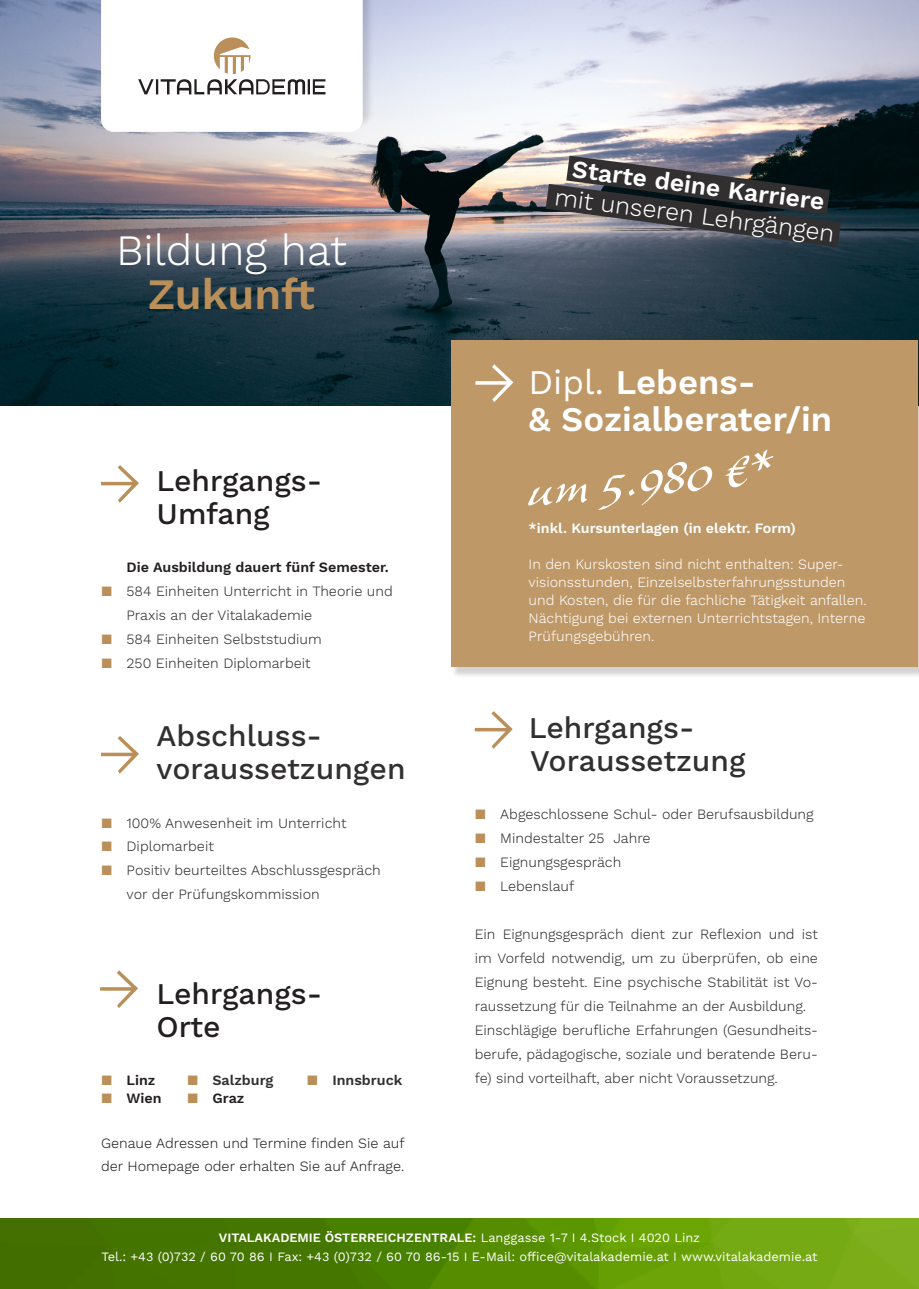
<style>
.page{position:relative;width:919px;height:1289px;background:#fff}
.page>*{position:absolute;margin:0;border:0;box-sizing:border-box;transform-origin:0 0}
.Copy{font:italic 55.05px "New Berolina MT Std";color:#fff}
.Copy-2{font:300 43.35px "Work Sans";color:#fff}
.Copy-3{font:600 43.35px "Work Sans";letter-spacing:-.005em;color:#ba8f5a}
.Copy-4{font:600 34.5px "Work Sans";color:#fff}
.Copy-5{font:500 30px "Work Sans";color:#312f30}
.Copy-6{font:500 30px "Work Sans";color:#231f20}
.Copy-7{font:300 24.6px "Work Sans";color:#fff}
.Copy-8{font:600 24.6px "Work Sans";color:#fff}
.Copy-9{font:300 14.25px/24px "Work Sans";color:#312f30;text-align:justify}
.Copy-10{font:300 14.25px/18px "Work Sans";color:#fff}
.Copy-11{font:300 14.25px "Work Sans";color:#231f20}
.Copy-12{font:600 14.25px "Work Sans";color:#231f20}
.Copy-13{font:600 14.25px "Work Sans";color:#fff}
.Copy-14{font:600 14.25px "Work Sans";color:#312f30}
.Copy-15{font:12.75px "Work Sans";color:#fff}
.Copy-16{font:600 12.75px "Work Sans";color:#fff}
.s1{font-weight:600;color:#ba8f5a}
.s2{color:#ba8f5a}
.s3{font-weight:400}
</style>
<div class="page">
<img style="left:0;top:1218px;width:918px;height:70px">
<img style="left:0;top:0;width:918px;height:405px">
<div style="left:100px;top:0;width:274px;height:131px;background:#231f20;opacity:.15"></div>
<svg style="left:101px;top:0;width:261px;height:132px"></svg>
<svg style="left:101px;top:465px;width:38px;height:38px"></svg>
<svg style="left:474px;top:711px;width:38px;height:38px"></svg>
<svg style="left:100px;top:970px;width:38px;height:38px"></svg>
<svg style="left:101px;top:736px;width:38px;height:37px"></svg>
<svg style="left:545px;top:156px;width:296px;height:91px;background:#46474c"></svg>
<div style="left:451px;top:342px;width:467px;height:336px;background:#231f20;opacity:.2"></div>
<div style="left:451px;top:340px;width:466px;height:327px;background:#bf9867"></div>
<svg style="left:475px;top:364px;width:38px;height:38px"></svg>
<p class="Copy-2" style="left:116px;top:225px;width:232px">Bildung hat</p>
<p class="Copy-3" style="left:148px;top:268px;width:168px">Zukunft</p>
<p class="Copy-6" style="left:156px;top:463px;width:167px">Lehrgangs-</p>
<p class="Copy-6" style="left:156px;top:496px;width:115px">Umfang</p>
<p class="Copy-12" style="left:126px;top:559px;width:264px">Die Ausbildung dauert fünf Semester.</p>
<p class="Copy-9" style="left:101px;top:580px;width:293px"><span class="s1">▪</span> 584 Einheiten Unterricht in Theorie und</p>
<p class="Copy-9" style="left:126px;top:604px;width:187px">Praxis an der Vitalakademie</p>
<p class="Copy-9" style="left:101px;top:628px;width:222px"><span class="s1">▪</span> 584 Einheiten Selbststudium</p>
<p class="Copy-9" style="left:101px;top:652px;width:211px"><span class="s1">▪</span> 250 Einheiten Diplomarbeit</p>
<p class="Copy-5" style="left:156px;top:718px;width:167px">Abschluss-</p>
<p class="Copy-5" style="left:156px;top:751px;width:250px">voraussetzungen</p>
<p class="Copy-9" style="left:101px;top:811px;width:247px"><span class="s1">▪</span> 100% Anwesenheit im Unterricht</p>
<p class="Copy-9" style="left:101px;top:835px;width:114px"><span class="s1">▪</span> Diplomarbeit</p>
<p class="Copy-9" style="left:126px;top:859px;width:256px;text-indent:-25px"><span class="s1">▪</span> Positiv beurteiltes Abschlussgespräch vor der Prüfungskommission</p>
<p class="Copy-6" style="left:156px;top:976px;width:167px">Lehrgangs-</p>
<p class="Copy-6" style="left:156px;top:1009px;width:66px">Orte</p>
<p class="Copy-14" style="left:187px;top:1071px;width:88px"><span class="s2">▪</span> Salzburg</p>
<p class="Copy-12" style="left:187px;top:1089px;width:59px"><span class="s2">▪</span> Graz</p>
<p class="Copy-14" style="left:307px;top:1071px;width:97px"><span class="s2">▪</span> Innsbruck</p>
<p class="Copy-12" style="left:101px;top:1072px;width:56px"><span class="s2">▪</span> Linz</p>
<p class="Copy-12" style="left:101px;top:1090px;width:62px"><span class="s2">▪</span> Wien</p>
<p class="Copy-11" style="left:101px;top:1135px;width:305px">Genaue Adressen und Termine finden Sie auf</p>
<p class="Copy-11" style="left:101px;top:1157px;width:305px">der Homepage oder erhalten Sie auf Anfrage.</p>
<p class="Copy-8" style="left:574px;top:156px;width:256px;rotate:7deg">Starte deine Karriere</p>
<p class="Copy-7" style="left:556px;top:183px;width:283px;rotate:7deg">mit unseren Lehrgängen</p>
<p class="Copy-4" style="left:528px;top:362px;width:229px"><span class="s3">Dipl.</span> Lebens-</p>
<p class="Copy-4" style="left:528px;top:399px;width:305px">&amp; Sozialberater/in</p>
<p class="Copy" style="left:520px;top:459px;width:249px;rotate:-6deg">um 5.980 €*</p>
<p class="Copy-13" style="left:528px;top:520px;width:269px">*inkl. Kursunterlagen (in elektr. Form)</p>
<p class="Copy-10" style="left:528px;top:556px;width:340px">In den Kurskosten sind nicht enthalten: Super&shy;visionsstunden, Einzelselbsterfahrungsstunden und Kosten, die für die fachliche Tätigkeit anfallen.<br>Nächtigung bei externen Unterrichtstagen, Interne Prüfungsgebühren.</p>
<p class="Copy-5" style="left:528px;top:710px;width:167px">Lehrgangs-</p>
<p class="Copy-5" style="left:530px;top:743px;width:217px">Voraussetzung</p>
<p class="Copy-9" style="left:474px;top:803px;width:340px"><span class="s1">▪</span> Abgeschlossene Schul- oder Berufsausbildung</p>
<p class="Copy-9" style="left:475px;top:827px;width:177px"><span class="s1">▪</span> Mindestalter 25 Jahre</p>
<p class="Copy-9" style="left:475px;top:851px;width:148px"><span class="s1">▪</span> Eignungsgespräch</p>
<p class="Copy-9" style="left:475px;top:875px;width:101px"><span class="s1">▪</span> Lebenslauf</p>
<p class="Copy-9" style="left:475px;top:923px;width:344px">Ein Eignungsgespräch dient zur Reflexion und ist im Vorfeld notwendig, um zu überprüfen, ob eine Eignung besteht. Eine psychische Stabilität ist Vo&shy;raussetzung für die Teilnahme an der Ausbildung.</p>
<p class="Copy-9" style="left:475px;top:1019px;width:344px">Einschlägige berufliche Erfahrungen (Gesundheits&shy;berufe, pädagogische, soziale und beratende Beru&shy;fe) sind vorteilhaft, aber nicht Voraussetzung.</p>
<p class="Copy-16" style="left:219px;top:1229px;width:482px">VITALAKADEMIE ÖSTERREICHZENTRALE: <span class="s3">Langgasse 1-7 I 4.Stock I 4020 Linz</span></p>
<p class="Copy-15" style="left:101px;top:1249px;width:717px">Tel.: +43 (0)732 / 60 70 86 I Fax: +43 (0)732 / 60 70 86-15 I E-Mail: office@vitalakademie.at I www.vitalakademie.at</p>
</div>
